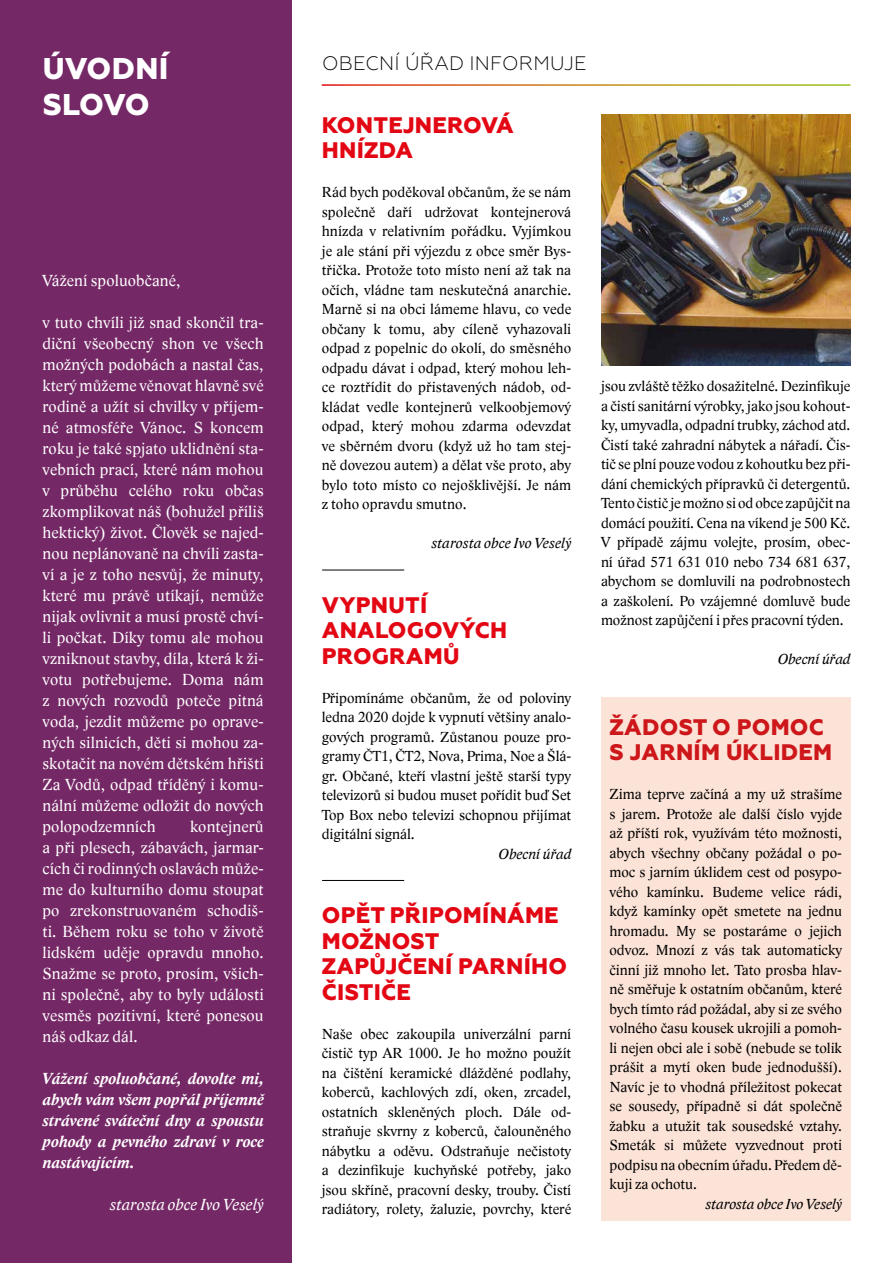
<style>
.page{position:relative;width:893px;height:1263px;background:#fff}
.page>*{position:absolute;margin:0;border:0;box-sizing:border-box;transform-origin:0 0}
.t1{font:800 30px/36px "Geometria";letter-spacing:.01em;color:#fff}
.t2{font:800 22.5px/25.5px "Geometria";letter-spacing:.01em;color:#e30613}
.t3{font:800 22.5px/25.5px "Geometria";letter-spacing:.01em;color:#cd171a}
.t4{font:300 19.5px "Geometria";letter-spacing:.01em;color:#000}
.t5{font:16.5px/21px "Lido STFCE";letter-spacing:.01em;color:#fff;text-align:justify}
.t6{font:italic 700 16.5px/21px "Lido STFCE";letter-spacing:.01em;color:#fff;text-align:justify}
.t7{font:italic 16.5px "Lido STFCE";letter-spacing:.01em;color:#fff}
.t8{font:15px/19.5px "Lido STFCE";color:#000;text-align:justify}
.t9{font:italic 15px "Lido STFCE";color:#000}
</style>
<div class="page">
<div style="left:601px;top:697px;width:249px;height:523px;background:#fce3d7"></div>
<div style="left:0;top:0;width:292px;height:1263px;background:#752866"></div>
<hr style="left:322px;top:570px;width:82px;height:1px;background:#000">
<hr style="left:322px;top:880px;width:82px;height:1px;background:#000">
<img style="left:601px;top:115px;width:250px;height:251px">
<h1 class="t1" style="left:43px;top:51px;width:127px">ÚVODNÍ<br>SLOVO</h1>
<p class="t5" style="left:43px;top:270px;width:140px">Vážení spoluobčané,</p>
<p class="t5" style="left:43px;top:312px;width:223px">v tuto chvíli již snad skončil tra&shy;diční všeobecný shon ve všech možných podobách a nastal čas, který můžeme věnovat hlavně své rodině a užít si chvilky v příjem&shy;né atmosféře Vánoc. S koncem roku je také spjato uklidnění sta&shy;vebních prací, které nám mohou v průběhu celého roku občas zkomplikovat náš (bohužel příliš hektický) život. Člověk se najed&shy;nou neplánovaně na chvíli zasta&shy;ví a je z toho nesvůj, že minuty, které mu právě utíkají, nemůže nijak ovlivnit a musí prostě chví&shy;li počkat. Díky tomu ale mohou vzniknout stavby, díla, která k ži&shy;votu potřebujeme. Doma nám z nových rozvodů poteče pitná voda, jezdit můžeme po oprave&shy;ných silnicích, děti si mohou za&shy;skotačit na novém dětském hřišti Za Vodů, odpad tříděný i komu&shy;nální můžeme odložit do nových polopodzemních</p>
<p class="t5" style="left:43px;top:816px;width:223px;text-indent:148px">kontejnerů a při plesech, zábavách, jarmar&shy;cích či rodinných oslavách může&shy;me do kulturního domu stoupat po zrekonstruovaném schodiš&shy;ti. Během roku se toho v životě lidském uděje opravdu mnoho.<br>Snažme se proto, prosím, všich&shy;ni společně, aby to byly události vesměs pozitivní, které ponesou náš odkaz dál.</p>
<p class="t6" style="left:43px;top:1068px;width:223px">Vážení spoluobčané, dovolte mi, abych vám všem popřál příjemně strávené sváteční dny a spoustu pohody a pevného zdraví v roce nastávajícím.</p>
<p class="t7" style="left:110px;top:1194px;width:155px">starosta obce Ivo Veselý</p>
<h3 class="t4" style="left:322px;top:52px;width:266px">OBECNÍ ÚŘAD INFORMUJE</h3>
<h2 class="t2" style="left:322px;top:112px;width:193px">KONTEJNEROVÁ<br>HNÍZDA</h2>
<p class="t8" style="left:322px;top:182px;width:251px">Rád bych poděkoval občanům, že se nám společně daří udržovat kontejnerová hnízda v relativním pořádku. Vyjímkou je ale stání při výjezdu z obce směr Bys&shy;třička. Protože toto místo není až tak na očích, vládne tam neskutečná anarchie.<br>Marně si na obci lámeme hlavu, co vede občany k tomu, aby cíleně vyhazovali odpad z popelnic do okolí, do směsného odpadu dávat i odpad, který mohou leh&shy;ce roztřídit do přistavených nádob, od&shy;kládat vedle kontejnerů velkoobjemový odpad, který mohou zdarma odevzdat ve sběrném dvoru (když už ho tam stej&shy;ně dovezou autem) a dělat vše proto, aby bylo toto místo co nejošklivější. Je nám z toho opravdu smutno.</p>
<p class="t9" style="left:431px;top:534px;width:141px">starosta obce Ivo Veselý</p>
<h2 class="t2" style="left:322px;top:592px;width:187px">VYPNUTÍ<br>ANALOGOVÝCH<br>PROGRAMŮ</h2>
<p class="t8" style="left:322px;top:688px;width:251px">Připomínáme občanům, že od poloviny ledna 2020 dojde k vypnutí většiny analo&shy;gových programů. Zůstanou pouze pro&shy;gramy ČT1, ČT2, Nova, Prima, Noe a Šlá&shy;gr. Občané, kteří vlastní ještě starší typy televizorů si budou muset pořídit buď Set Top Box nebo televizi schopnou přijímat digitální signál.</p>
<p class="t9" style="left:498px;top:844px;width:74px">Obecní úřad</p>
<h2 class="t2" style="left:322px;top:903px;width:247px">OPĚT PŘIPOMÍNÁME<br>MOŽNOST<br>ZAPŮJČENÍ PARNÍHO<br>ČISTIČE</h2>
<p class="t8" style="left:322px;top:1024px;width:251px">Naše obec zakoupila univerzální parní čistič typ AR 1000. Je ho možno použít na čištění keramické dlážděné podlahy, koberců, kachlových zdí, oken, zrcadel, ostatních skleněných ploch. Dále od&shy;straňuje skvrny z koberců, čalouněného nábytku a oděvu. Odstraňuje nečistoty a dezinfikuje kuchyňské potřeby, jako jsou skříně, pracovní desky, trouby. Čistí radiátory, rolety, žaluzie, povrchy, které</p>
<p class="t8" style="left:601px;top:376px;width:251px">jsou zvláště těžko dosažitelné. Dezinfikuje a čistí sanitární výrobky, jako jsou kohout&shy;ky, umyvadla, odpadní trubky, záchod atd.<br>Čistí také zahradní nábytek a nářadí. Čis&shy;tič se plní pouze vodou z kohoutku bez při&shy;dání chemických přípravků či detergentů.<br>Tento čistič je možno si od obce zapůjčit na domácí použití. Cena na víkend je 500 Kč.<br>V případě zájmu volejte, prosím, obec&shy;ní úřad 571 631 010 nebo 734 681 637, abychom se domluvili na podrobnostech a zaškolení. Po vzájemné domluvě bude možnost zapůjčení i přes pracovní týden.</p>
<p class="t9" style="left:778px;top:650px;width:74px">Obecní úřad</p>
<h2 class="t3" style="left:610px;top:714px;width:224px">ŽÁDOST O POMOC<br>S JARNÍM ÚKLIDEM</h2>
<p class="t8" style="left:609px;top:784px;width:234px">Zima teprve začíná a my už strašíme s jarem. Protože ale další číslo vyjde až příští rok, využívám této možnosti, abych všechny občany požádal o po&shy;moc s jarním úklidem cest od posypo&shy;vého kamínku. Budeme velice rádi, když kamínky opět smetete na jednu hromadu. My se postaráme o jejich odvoz. Mnozí z vás tak automaticky činní již mnoho let. Tato prosba hlav&shy;ně směřuje k ostatním občanům, které bych tímto rád požádal, aby si ze svého volného času kousek ukrojili a pomoh&shy;li nejen obci ale i sobě (nebude se tolik prášit a mytí oken bude jednodušší).<br>Navíc je to vhodná příležitost pokecat se sousedy, případně si dát společně žabku a utužit tak sousedské vztahy.<br>Smeták si můžete vyzvednout proti podpisu na obecním úřadu. Předem dě&shy;kuji za ochotu.</p>
<p class="t9" style="left:705px;top:1194px;width:138px">starosta obce Ivo Veselý</p>
</div>
